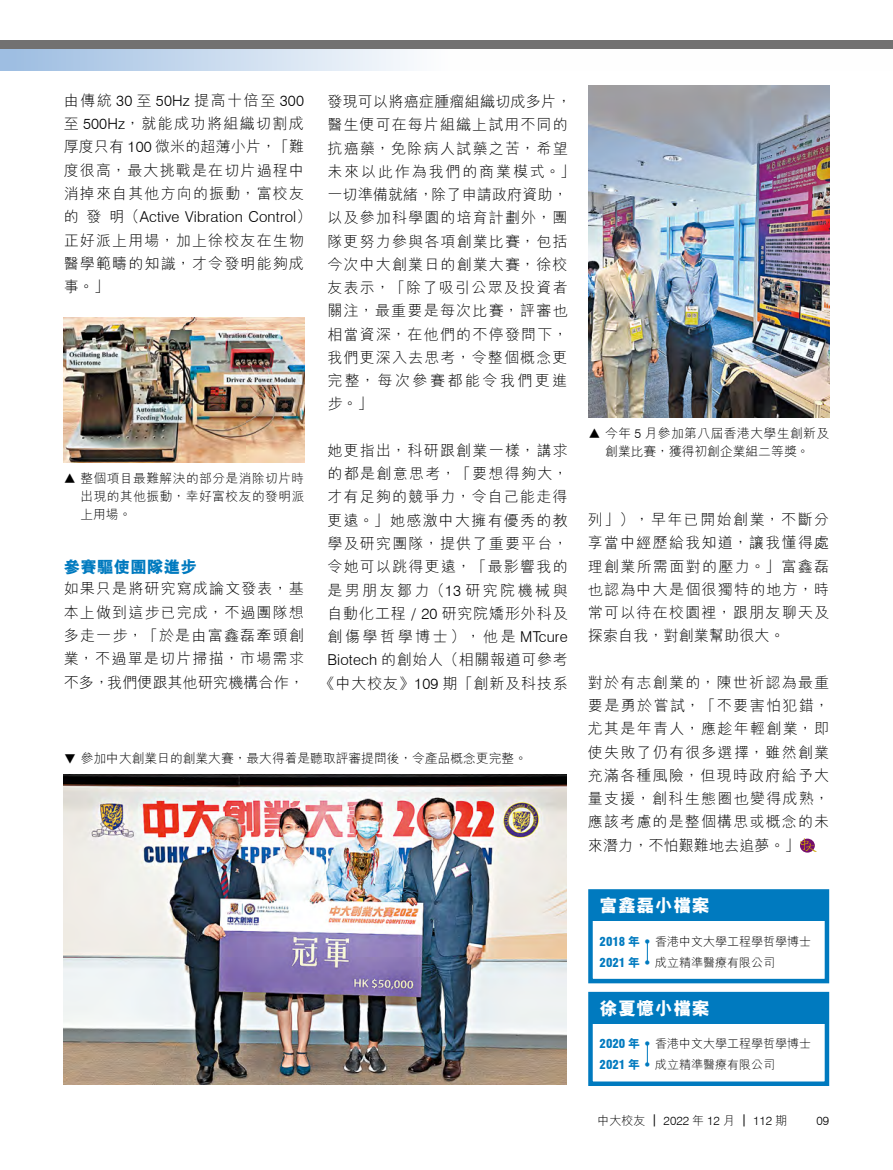
<style>
.page{position:relative;width:893px;height:1170px;background:#fff}
.page>*{position:absolute;margin:0;border:0;box-sizing:border-box;transform-origin:0 0}
.t1{font:800 18px "M Hei HK";letter-spacing:.025em;color:#fff}
.t2{font:800 16.5px "M Hei HK";letter-spacing:.01em;color:#007abf}
.t3{font:300 15px/23.2px "M Hei HK";letter-spacing:.08em;color:#000;text-align:justify}
.t4{font:300 15px "Swiss 721 BT";letter-spacing:.01em;color:#000}
.t5{font:300 12.75px/18px "M Hei HK";letter-spacing:.035em;color:#000;text-align:justify}
.t6{font:300 12.75px "M Hei HK";color:#000}
.t7{font:300 12px/21px "M Hei HK";color:#000}
.t8{font:300 12px "Swiss 721 BT";color:#000}
.s1{font-family:"Swiss 721 BT"}
.s2{font-family:"M Hei HK"}
.s3{font-family:"Swiss 721 BT";font-weight:900;font-stretch:condensed;color:#007abf}
.s4{font-weight:800;color:#007abf}
.s5{font-family:"Swiss 721 BT";font-size:14.4px;color:#007abf}
</style>
<div class="page">
<svg style="left:0;top:49px;width:408px;height:21px;background:#c7d9ee"></svg>
<div style="left:0;top:41px;width:893px;height:8px;background:#727171"></div>
<div style="left:590px;top:891px;width:237px;height:29px;background:#007abf"></div>
<div style="left:588px;top:889px;width:241px;height:94px;border:4px solid #007abf"></div>
<svg style="left:647px;top:941px;width:1px;height:20px"></svg>
<div style="left:590px;top:994px;width:237px;height:29px;background:#007abf"></div>
<div style="left:588px;top:991px;width:241px;height:94px;border:4px solid #007abf"></div>
<svg style="left:647px;top:1044px;width:1px;height:20px"></svg>
<img style="left:63px;top:317px;width:241px;height:146px">
<img style="left:64px;top:774px;width:503px;height:310px">
<img style="left:589px;top:85px;width:240px;height:333px">
<div style="left:800px;top:838px;width:15px;height:14px;background:#750e6d;border-radius:50%"></div>
<svg style="left:800px;top:838px;width:16px;height:13px"></svg>
<p class="t3" style="left:64px;top:89px;width:242px">由傳統 <span class="s1">30</span> 至 <span class="s1">50Hz</span> 提高十倍至 <span class="s1">300</span>至 <span class="s1">500Hz</span>，就能成功將組織切割成厚度只有 <span class="s1">100</span> 微米的超薄小片，「難度很高，最大挑戰是在切片過程中消掉來自其他方向的振動，富校友</p>
<p class="t4" style="left:64px;top:208px;width:249px"><span class="s2">的發明（</span>Active Vibration Control<span class="s2">）</span></p>
<p class="t3" style="left:64px;top:228px;width:242px">正好派上用場，加上徐校友在生物醫學範疇的知識，才令發明能夠成事。」</p>
<p class="t5" style="left:80px;top:469px;width:226px;text-indent:-17px">▲ 整個項目最難解決的部分是消除切片時出現的其他振動，幸好富校友的發明派上用場。</p>
<p class="t2" style="left:64px;top:558px;width:135px">參賽驅使團隊進步</p>
<p class="t3" style="left:64px;top:577px;width:242px">如果只是將研究寫成論文發表，基本上做到這步已完成，不過團隊想多走一步，「於是由富鑫磊牽頭創業，不過單是切片掃描，市場需求不多，我們便跟其他研究機構合作，</p>
<p class="t3" style="left:327px;top:90px;width:249px;text-align:left">發現可以將癌症腫瘤組織切成多片，醫生便可在每片組織上試用不同的抗癌藥，免除病人試藥之苦，希望未來以此作為我們的商業模式。」一切準備就緒，除了申請政府資助，以及參加科學園的培育計劃外，團隊更努力參與各項創業比賽，包括今次中大創業日的創業大賽，徐校友表示，「除了吸引公眾及投資者關注，最重要是每次比賽，評審也相當資深，在他們的不停發問下，我們更深入去思考，令整個概念更完整，每次參賽都能令我們更進步。」</p>
<p class="t3" style="left:320px;top:438px;width:249px;text-align:center">她更指出，科研跟創業一樣，講求的都是創意思考，「要想得夠大，才有足夠的競爭力，令自己能走得更遠。」她感激中大擁有優秀的教學及研究團隊，提供了重要平台，令她可以跳得更遠，「最影響我的是男朋友鄒力（<span class="s1">13</span> 研究院機械與自動化工程 <span class="s1">/ 20</span> 研究院矯形外科及創傷學哲學博士），他是 <span class="s1">MTcure<br>Biotech</span> 的創始人（相關報道可參考《中大校友》<span class="s1">109</span> 期「創新及科技系</p>
<p class="t5" style="left:77px;top:767px;width:14px;rotate:-180deg">▲</p>
<p class="t6" style="left:81px;top:752px;width:448px">參加中大創業日的創業大賽，最大得着是聽取評審提問後，令產品概念更完整。</p>
<p class="t5" style="left:588px;top:424px;width:243px;text-align:center">▲ 今年 <span class="s1">5</span> 月參加第八屆香港大學生創新及創業比賽，獲得初創企業組二等獎。</p>
<p class="t3" style="left:588px;top:507px;width:243px">列」），早年已開始創業，不斷分享當中經歷給我知道，讓我懂得處理創業所需面對的壓力。」富鑫磊也認為中大是個很獨特的地方，時常可以待在校園裡，跟朋友聊天及探索自我，對創業幫助很大。</p>
<p class="t3" style="left:588px;top:670px;width:243px">對於有志創業的，陳世祈認為最重要是勇於嘗試，「不要害怕犯錯，尤其是年青人，應趁年輕創業，即使失敗了仍有很多選擇，雖然創業充滿各種風險，但現時政府給予大量支援，創科生態圈也變得成熟，應該考慮的是整個構思或概念的未來潛力，不怕艱難地去追夢。」</p>
<p class="t1" style="left:600px;top:896px;width:112px">富鑫磊小檔案</p>
<p class="t7" style="left:600px;top:930px;width:213px"><span class="s3">2018</span> <span class="s4">年</span> <span class="s5">•</span> 香港中文大學工程學哲學博士<br><span class="s3">2021</span> <span class="s4">年</span> <span class="s5">•</span> 成立精準醫療有限公司</p>
<p class="t1" style="left:600px;top:999px;width:112px">徐夏憶小檔案</p>
<p class="t7" style="left:600px;top:1033px;width:213px"><span class="s3">2020</span> <span class="s4">年</span> <span class="s5">•</span> 香港中文大學工程學哲學博士<br><span class="s3">2021</span> <span class="s4">年</span> <span class="s5">•</span> 成立精準醫療有限公司</p>
<p class="t7" style="left:597px;top:1110px;width:191px">中大校友｜ <span class="s1">2022</span> 年 <span class="s1">12</span> 月｜ <span class="s1">112</span> 期</p>
<p class="t8" style="left:816px;top:1113px;width:14px">09</p>
</div>
